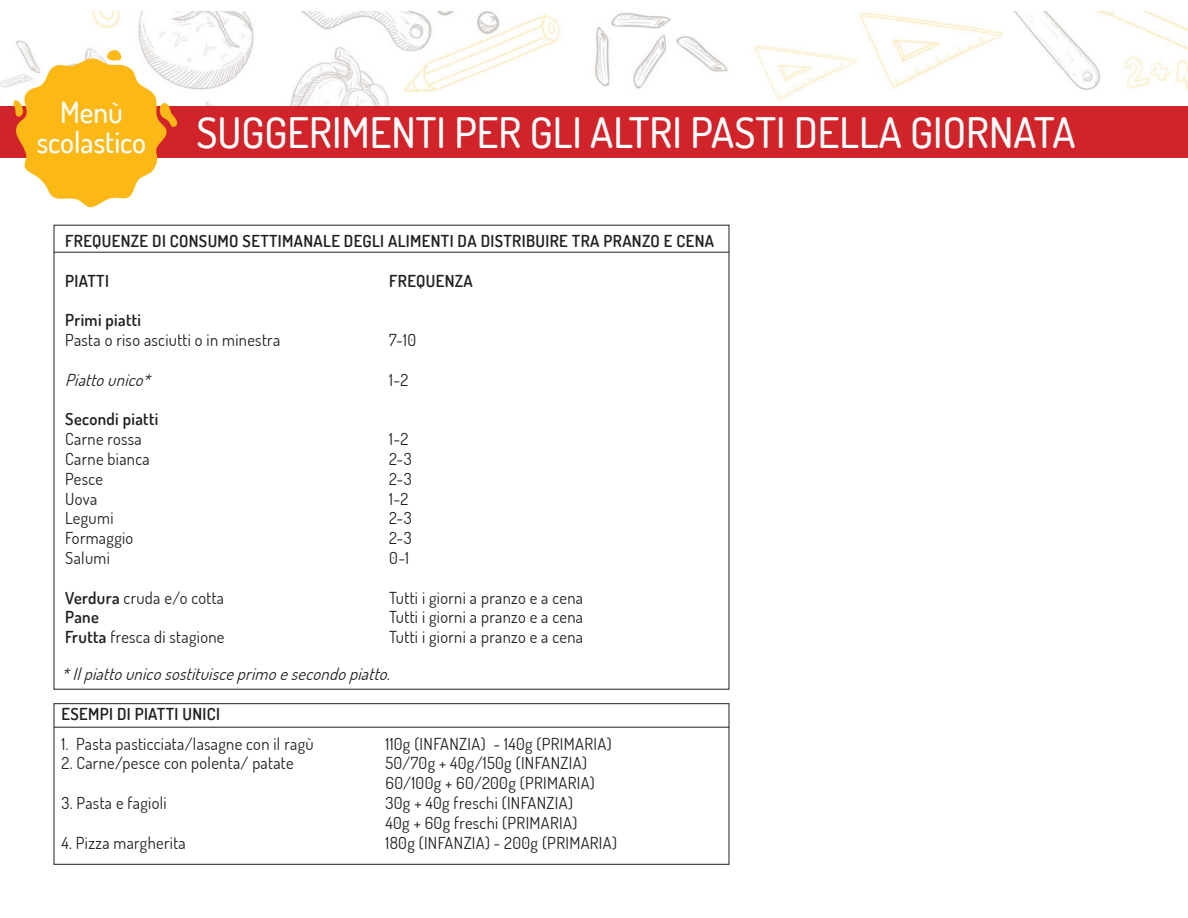
<style>
.page{position:relative;width:1188px;height:918px;background:#fff}
.page>*{position:absolute;margin:0;border:0;box-sizing:border-box;transform-origin:0 0}
.t1{font:500 42px "Dosis";color:#fff}
.t2{font:500 29.25px "Dosis";color:#fff}
.t3{font:16.5px "Dosis";letter-spacing:.02em;color:#231f20}
.t4{font:600 16.5px "Dosis";letter-spacing:.02em;color:#231f20}
.t5{font:italic 16.5px "Dosis";color:#231f20}
.s1{font-weight:600}
</style>
<div class="page">
<img style="left:0;top:12px;width:1188px;height:95px">
<div style="left:0;top:107px;width:1188px;height:51px;background:#d1232a"></div>
<svg style="left:13px;top:50px;width:164px;height:158px"></svg>
<div style="left:54px;top:703px;width:675px;height:161px;border:1px solid #231f20"></div>
<hr style="left:54px;top:727px;width:675px;height:1px;background:#231f20">
<hr style="left:54px;top:252px;width:675px;height:1px;background:#231f20">
<p class="t2" style="left:60px;top:94px;width:64px">Menù</p>
<p class="t2" style="left:37px;top:123px;width:111px">scolastico</p>
<p class="t1" style="left:196px;top:105px;width:881px">SUGGERIMENTI PER GLI ALTRI PASTI DELLA GIORNATA</p>
<p class="t4" style="left:65px;top:230px;width:650px">FREQUENZE DI CONSUMO SETTIMANALE DEGLI ALIMENTI DA DISTRIBUIRE TRA PRANZO E CENA</p>
<p class="t4" style="left:65px;top:270px;width:45px">PIATTI</p>
<p class="t4" style="left:389px;top:270px;width:85px">FREQUENZA</p>
<p class="t4" style="left:65px;top:310px;width:77px">Primi piatti</p>
<p class="t3" style="left:65px;top:329px;width:217px">Pasta o riso asciutti o in minestra</p>
<p class="t3" style="left:389px;top:329px;width:28px">7-10</p>
<p class="t5" style="left:65px;top:369px;width:92px">Piattounico*</p>
<p class="t3" style="left:389px;top:369px;width:21px">1-2</p>
<p class="t4" style="left:65px;top:409px;width:95px">Secondi piatti</p>
<p class="t3" style="left:65px;top:428px;width:78px">Carne rossa</p>
<p class="t3" style="left:389px;top:428px;width:21px">1-2</p>
<p class="t3" style="left:65px;top:448px;width:86px">Carne bianca</p>
<p class="t3" style="left:389px;top:448px;width:24px">2-3</p>
<p class="t3" style="left:65px;top:468px;width:39px">Pesce</p>
<p class="t3" style="left:389px;top:468px;width:24px">2-3</p>
<p class="t3" style="left:65px;top:488px;width:34px">Uova</p>
<p class="t3" style="left:389px;top:488px;width:21px">1-2</p>
<p class="t3" style="left:65px;top:508px;width:50px">Legumi</p>
<p class="t3" style="left:389px;top:508px;width:24px">2-3</p>
<p class="t3" style="left:65px;top:527px;width:70px">Formaggio</p>
<p class="t3" style="left:389px;top:527px;width:24px">2-3</p>
<p class="t3" style="left:65px;top:547px;width:46px">Salumi</p>
<p class="t3" style="left:389px;top:547px;width:21px">0-1</p>
<p class="t3" style="left:65px;top:587px;width:160px"><span class="s1">Verdura</span> cruda e/o cotta</p>
<p class="t3" style="left:389px;top:587px;width:195px">Tutti i giorni a pranzo e a cena</p>
<p class="t4" style="left:65px;top:607px;width:35px">Pane</p>
<p class="t3" style="left:389px;top:607px;width:195px">Tutti i giorni a pranzo e a cena</p>
<p class="t3" style="left:65px;top:626px;width:161px"><span class="s1">Frutta</span> fresca di stagione</p>
<p class="t3" style="left:389px;top:626px;width:195px">Tutti i giorni a pranzo e a cena</p>
<p class="t5" style="left:62px;top:663px;width:335px">*Ilpiattounicosostituisceprimoesecondopiatto.</p>
<p class="t4" style="left:62px;top:704px;width:160px">ESEMPI DI PIATTI UNICI</p>
<p class="t3" style="left:62px;top:733px;width:254px">1. Pasta pasticciata/lasagne con il ragù</p>
<p class="t3" style="left:385px;top:733px;width:228px">110g (INFANZIA) - 140g (PRIMARIA)</p>
<p class="t3" style="left:62px;top:752px;width:234px">2. Carne/pesce con polenta/ patate</p>
<p class="t3" style="left:385px;top:752px;width:203px">50/70g + 40g/150g (INFANZIA)</p>
<p class="t3" style="left:386px;top:772px;width:211px">60/100g + 60/200g (PRIMARIA)</p>
<p class="t3" style="left:62px;top:792px;width:107px">3. Pasta e fagioli</p>
<p class="t3" style="left:385px;top:792px;width:189px">30g + 40g freschi (INFANZIA)</p>
<p class="t3" style="left:386px;top:812px;width:193px">40g + 60g freschi (PRIMARIA)</p>
<p class="t3" style="left:62px;top:832px;width:126px">4. Pizza margherita</p>
<p class="t3" style="left:385px;top:832px;width:233px">180g (INFANZIA) - 200g (PRIMARIA)</p>
</div>
